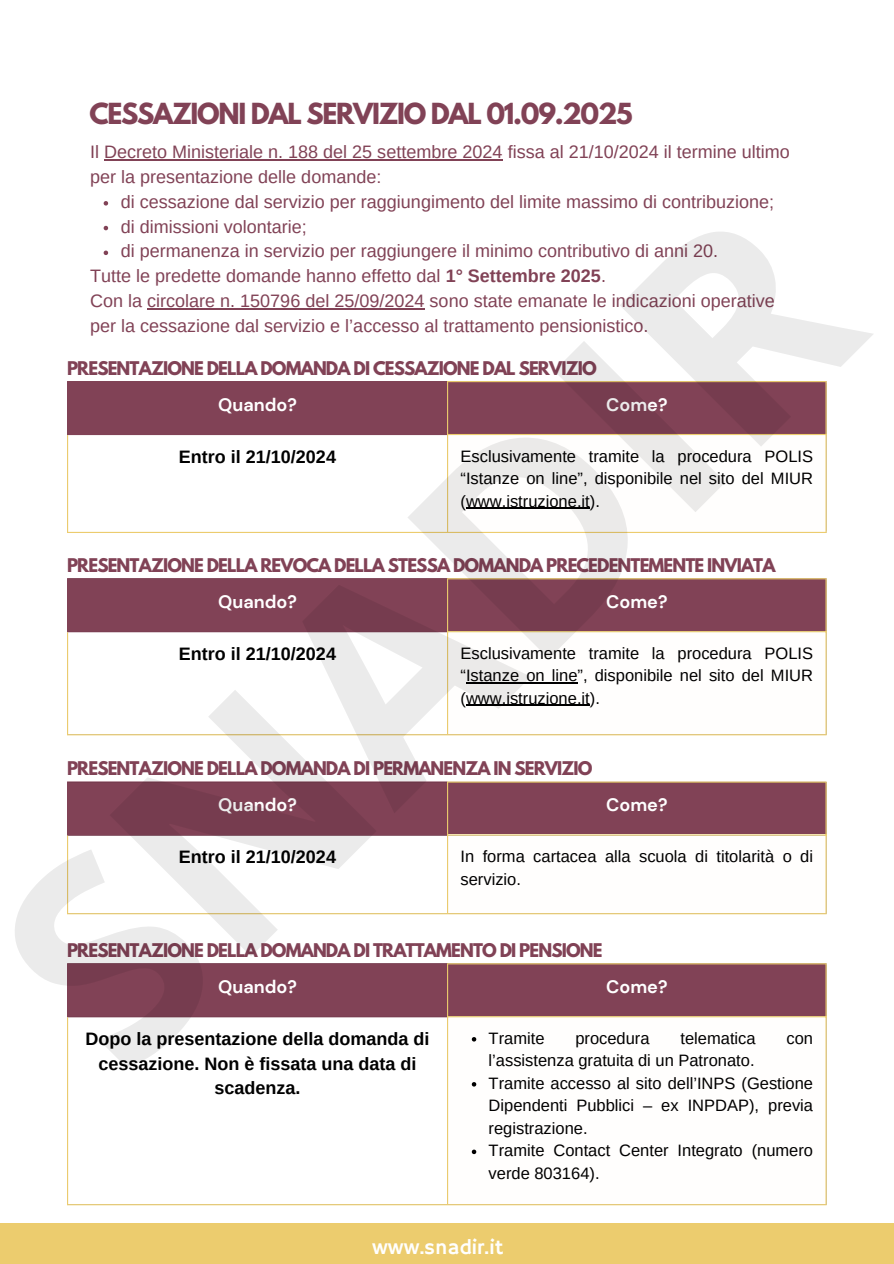
<style>
.page{position:relative;width:894px;height:1264px;background:#fff}
.page>*{position:absolute;margin:0;border:0;box-sizing:border-box;transform-origin:0 0}
.t1{font:700 279.9px "Open Sans";color:#000}
.t2{font:700 25.8px "League Spartan";letter-spacing:-.05em;color:#814256}
.t3{font:21px "Hammersmith One";color:#fff}
.t4{font:18px/24.8px "Arimo";color:#814256}
.t5{font:700 18px/24.8px "Arimo";color:#000;text-align:center}
.t6{font:700 18px "DM Sans";color:#fff}
.t7{font:700 16.8px "League Spartan";letter-spacing:-.05em;color:#814256}
.t8{font:16.5px/22.5px "Arimo";color:#000;text-align:justify}
.s1{font-weight:700}
</style>
<div class="page">
<hr style="left:104px;top:159px;width:398px;height:1px;background:#814256">
<svg style="left:104px;top:201px;width:4px;height:4px"></svg>
<svg style="left:104px;top:226px;width:4px;height:4px"></svg>
<svg style="left:104px;top:250px;width:4px;height:5px"></svg>
<hr style="left:147px;top:308px;width:277px;height:1px;background:#814256">
<div style="left:68px;top:382px;width:757px;height:52px;background:#814256"></div>
<hr style="left:466px;top:507px;width:123px;height:2px;background:#000">
<hr style="left:67px;top:382px;width:1px;height:52px;background:#814256">
<hr style="left:67px;top:381px;width:380px;height:1px;background:#814256">
<hr style="left:67px;top:434px;width:380px;height:1px;background:#814256">
<hr style="left:67px;top:435px;width:1px;height:97px;background:#eccc6e">
<hr style="left:447px;top:382px;width:1px;height:150px;background:#eccc6e">
<hr style="left:825px;top:382px;width:1px;height:150px;background:#eccc6e">
<hr style="left:447px;top:381px;width:379px;height:1px;background:#eccc6e">
<hr style="left:447px;top:434px;width:379px;height:1px;background:#eccc6e">
<hr style="left:67px;top:532px;width:759px;height:1px;background:#eccc6e">
<div style="left:68px;top:579px;width:757px;height:52px;background:#814256"></div>
<hr style="left:466px;top:682px;width:111px;height:1px;background:#000">
<hr style="left:466px;top:705px;width:123px;height:1px;background:#000">
<hr style="left:67px;top:579px;width:1px;height:52px;background:#814256">
<hr style="left:67px;top:578px;width:380px;height:1px;background:#814256">
<hr style="left:67px;top:631px;width:380px;height:1px;background:#814256">
<hr style="left:67px;top:632px;width:1px;height:102px;background:#eccc6e">
<hr style="left:447px;top:579px;width:1px;height:155px;background:#eccc6e">
<hr style="left:825px;top:579px;width:1px;height:155px;background:#eccc6e">
<hr style="left:447px;top:578px;width:379px;height:1px;background:#eccc6e">
<hr style="left:447px;top:631px;width:379px;height:1px;background:#eccc6e">
<hr style="left:67px;top:734px;width:759px;height:1px;background:#eccc6e">
<div style="left:68px;top:782px;width:757px;height:52px;background:#814256"></div>
<hr style="left:67px;top:782px;width:1px;height:52px;background:#814256">
<hr style="left:67px;top:781px;width:380px;height:1px;background:#814256">
<hr style="left:67px;top:834px;width:380px;height:1px;background:#814256">
<hr style="left:67px;top:835px;width:1px;height:78px;background:#eccc6e">
<hr style="left:447px;top:782px;width:1px;height:131px;background:#eccc6e">
<hr style="left:825px;top:782px;width:1px;height:131px;background:#eccc6e">
<hr style="left:447px;top:781px;width:379px;height:1px;background:#eccc6e">
<hr style="left:447px;top:834px;width:379px;height:1px;background:#eccc6e">
<hr style="left:67px;top:913px;width:759px;height:1px;background:#eccc6e">
<div style="left:68px;top:964px;width:757px;height:52px;background:#814256"></div>
<svg style="left:471px;top:1037px;width:5px;height:4px"></svg>
<svg style="left:471px;top:1082px;width:5px;height:4px"></svg>
<svg style="left:471px;top:1149px;width:5px;height:5px"></svg>
<hr style="left:67px;top:964px;width:1px;height:52px;background:#814256">
<hr style="left:67px;top:963px;width:380px;height:1px;background:#814256">
<hr style="left:67px;top:1016px;width:380px;height:1px;background:#814256">
<hr style="left:67px;top:1017px;width:1px;height:187px;background:#eccc6e">
<hr style="left:447px;top:964px;width:1px;height:240px;background:#eccc6e">
<hr style="left:825px;top:964px;width:1px;height:240px;background:#eccc6e">
<hr style="left:447px;top:963px;width:379px;height:1px;background:#eccc6e">
<hr style="left:447px;top:1016px;width:379px;height:1px;background:#eccc6e">
<hr style="left:67px;top:1204px;width:759px;height:1px;background:#eccc6e">
<div style="left:0;top:1223px;width:893px;height:40px;background:#eccc6e"></div>
<h2 class="t2" style="left:89px;top:101px;width:544px">CESSAZIONI DAL SERVIZIO DAL 01.09.2025</h2>
<h1 class="t4" style="left:90px;top:140px;width:701px">Il Decreto Ministeriale n. 188 del 25 settembre 2024 fissa al 21/10/2024 il termine ultimo per la presentazione delle domande:</h1>
<p class="t4" style="left:121px;top:189px;width:654px">di cessazione dal servizio per raggiungimento del limite massimo di contribuzione;</p>
<p class="t4" style="left:121px;top:214px;width:187px">di dimissioni volontarie;</p>
<p class="t4" style="left:121px;top:239px;width:598px">di permanenza in servizio per raggiungere il minimo contributivo di anni 20.</p>
<p class="t4" style="left:90px;top:263px;width:517px">Tutte le predette domande hanno effetto dal <span class="s1">1° Settembre 2025</span>.</p>
<p class="t4" style="left:90px;top:288px;width:686px">Con la circolare n. 150796 del 25/09/2024 sono state emanate le indicazioni operative per la cessazione dal servizio e l’accesso al trattamento pensionistico.</p>
<h1 class="t1" style="left:-87px;top:871px;width:1061px;rotate:-45deg">SNADIR</h1>
<p class="t7" style="left:67px;top:360px;width:531px">PRESENTAZIONE DELLA DOMANDA DI CESSAZIONE DAL SERVIZIO</p>
<p class="t6" style="left:218px;top:393px;width:80px">Quando?</p>
<h4 class="t6" style="left:606px;top:393px;width:63px">Come?</h4>
<p class="t5" style="left:179px;top:444px;width:158px">Entro il 21/10/2024</p>
<p class="t8" style="left:460px;top:444px;width:354px">Esclusivamente tramite la procedura POLIS “Istanze on line”, disponibile nel sito del MIUR (www.istruzione.it).</p>
<p class="t7" style="left:67px;top:557px;width:709px">PRESENTAZIONE DELLA REVOCA DELLA STESSA DOMANDA PRECEDENTEMENTE INVIATA</p>
<p class="t6" style="left:218px;top:590px;width:80px">Quando?</p>
<h4 class="t6" style="left:606px;top:590px;width:63px">Come?</h4>
<p class="t5" style="left:179px;top:641px;width:158px">Entro il 21/10/2024</p>
<p class="t8" style="left:460px;top:641px;width:354px">Esclusivamente tramite la procedura POLIS “Istanze on line”, disponibile nel sito del MIUR (www.istruzione.it).</p>
<p class="t7" style="left:67px;top:760px;width:527px">PRESENTAZIONE DELLA DOMANDA DI PERMANENZA IN SERVIZIO</p>
<p class="t6" style="left:218px;top:793px;width:80px">Quando?</p>
<h4 class="t6" style="left:606px;top:793px;width:63px">Come?</h4>
<p class="t5" style="left:179px;top:844px;width:158px">Entro il 21/10/2024</p>
<p class="t8" style="left:460px;top:845px;width:354px">In forma cartacea alla scuola di titolarità o di servizio.</p>
<p class="t7" style="left:67px;top:941px;width:537px">PRESENTAZIONE DELLA DOMANDA DI TRATTAMENTO DI PENSIONE</p>
<p class="t6" style="left:218px;top:975px;width:80px">Quando?</p>
<h4 class="t6" style="left:606px;top:975px;width:63px">Come?</h4>
<p class="t5" style="left:85px;top:1026px;width:345px">Dopo la presentazione della domanda di cessazione. Non è fissata una data di scadenza.</p>
<p class="t8" style="left:488px;top:1026px;width:57px">Tramite</p>
<p class="t8" style="left:575px;top:1026px;width:76px">procedura</p>
<p class="t8" style="left:680px;top:1026px;width:77px">telematica</p>
<p class="t8" style="left:786px;top:1026px;width:28px">con</p>
<p class="t8" style="left:488px;top:1049px;width:267px">l’assistenza gratuita di un Patronato.</p>
<p class="t8" style="left:488px;top:1071px;width:326px">Tramite accesso al sito dell’INPS (Gestione Dipendenti Pubblici – ex INPDAP), previa registrazione.</p>
<p class="t8" style="left:488px;top:1139px;width:326px">Tramite Contact Center Integrato (numero verde 803164).</p>
<p class="t3" style="left:372px;top:1234px;width:133px">www.snadir.it</p>
</div>
